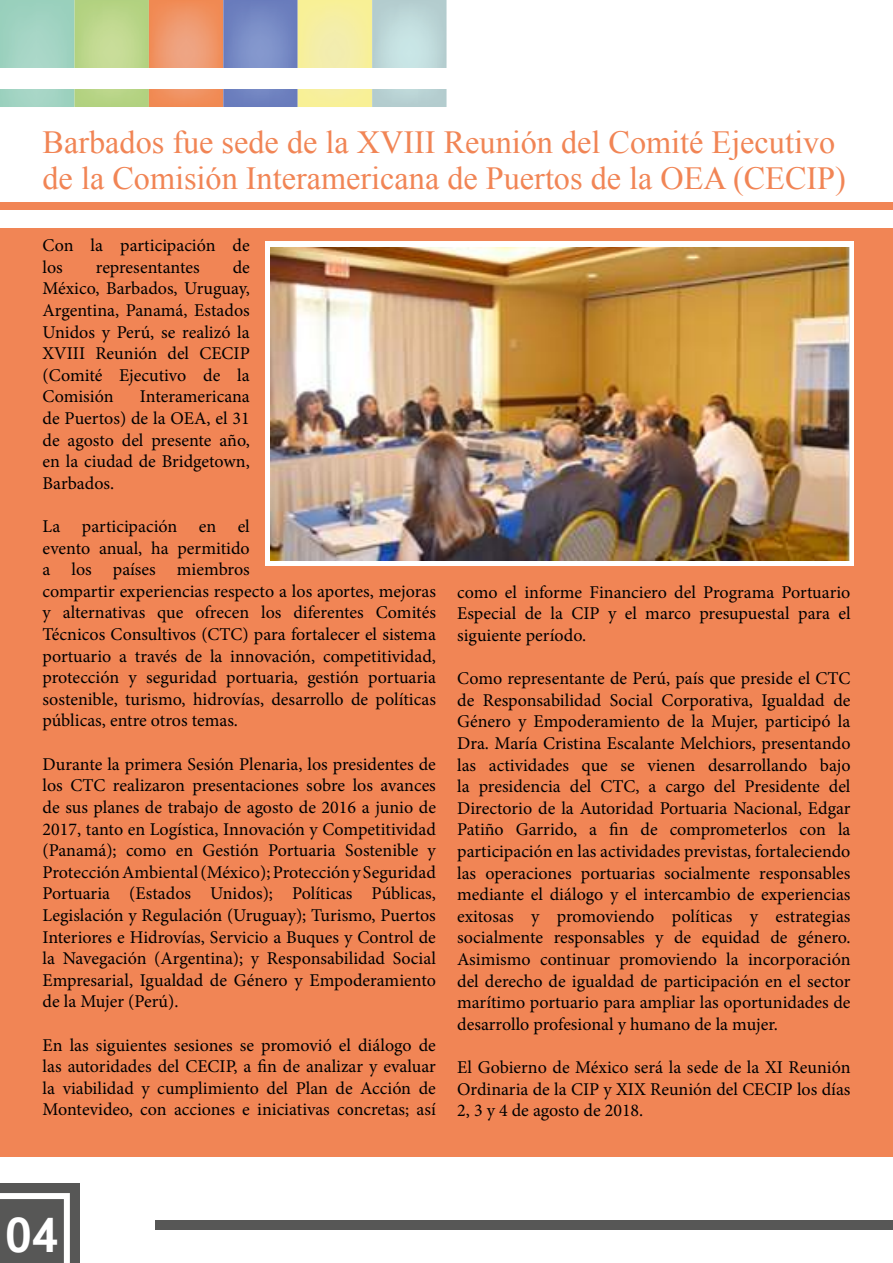
<style>
.page{position:relative;width:893px;height:1263px;background:#fff}
.page>*{position:absolute;margin:0;border:0;box-sizing:border-box;transform-origin:0 0}
.t1{font:700 46.5px "Kartika";color:#fff}
.t2{font:32.25px/36px "Iskoola Pota";color:#f18555}
.t3{font:18px/21.6px "Minion Pro";color:#000;text-align:justify}
</style>
<div class="page">
<img style="left:0;top:0;width:447px;height:107px">
<div style="left:0;top:68px;width:893px;height:20px;background:#fff"></div>
<div style="left:155px;top:1220px;width:738px;height:9px;background:#575756"></div>
<div style="left:0;top:1183px;width:80px;height:80px;background:#575756"></div>
<svg style="left:0;top:1193px;width:70px;height:70px"></svg>
<div style="left:0;top:202px;width:893px;height:7px;background:#f18555"></div>
<div style="left:0;top:229px;width:893px;height:928px;background:#f18555"></div>
<div style="left:265px;top:242px;width:588px;height:324px;background:#fff"></div>
<img style="left:270px;top:247px;width:580px;height:313px">
<h2 class="t2" style="left:43px;top:124px;width:805px">Barbados fue sede de la XVIII Reunión del Comité Ejecutivo de la Comisión Interamericana de Puertos de la OEA (CECIP)</h2>
<p class="t3" style="left:43px;top:235px;width:209px">Con la participación de los</p>
<p class="t3" style="left:43px;top:256px;width:209px;text-indent:190px">de México, Barbados, Uruguay, Argentina, Panamá, Estados Unidos y Perú, se realizó la XVIII Reunión del CECIP (Comité Ejecutivo de la Comisión</p>
<p class="t3" style="left:96px;top:256px;width:105px">representantes</p>
<p class="t3" style="left:43px;top:386px;width:209px;text-indent:97px">Interamericana de Puertos) de la OEA, el 31 de agosto del presente año, en la ciudad de Bridgetown, Barbados.</p>
<p class="t3" style="left:43px;top:516px;width:395px;text-align:left">La participación en el<br>evento anual, ha permitido<br>a los países miembros<br>compartir experiencias respecto a los aportes, mejoras y alternativas que ofrecen los diferentes Comités Técnicos Consultivos (CTC) para fortalecer el sistema portuario a través de la innovación, competitividad, protección y seguridad portuaria, gestión portuaria sostenible, turismo, hidrovías, desarrollo de políticas públicas, entre otros temas.</p>
<p class="t3" style="left:43px;top:753px;width:395px">Durante la primera Sesión Plenaria, los presidentes de los CTC realizaron presentaciones sobre los avances de sus planes de trabajo de agosto de 2016 a junio de 2017, tanto en Logística, Innovación y Competitividad (Panamá); como en Gestión Portuaria Sostenible y Protección Ambiental (México); Protección y Seguridad Portuaria (Estados Unidos); Políticas Públicas, Legislación y Regulación (Uruguay); Turismo, Puertos Interiores e Hidrovías, Servicio a Buques y Control de la Navegación (Argentina); y Responsabilidad Social Empresarial, Igualdad de Género y Empoderamiento de la Mujer (Perú).</p>
<p class="t3" style="left:43px;top:1034px;width:395px">En las siguientes sesiones se promovió el diálogo de las autoridades del CECIP, a fin de analizar y evaluar la viabilidad y cumplimiento del Plan de Acción de Montevideo, con acciones e iniciativas concretas; así</p>
<p class="t3" style="left:457px;top:581px;width:395px">como el informe Financiero del Programa Portuario Especial de la CIP y el marco presupuestal para el siguiente período.</p>
<p class="t3" style="left:457px;top:668px;width:395px">Como representante de Perú, país que preside el CTC de Responsabilidad Social Corporativa, Igualdad de Género y Empoderamiento de la Mujer, participó la Dra. María Cristina Escalante Melchiors, presentando las actividades que se vienen desarrollando bajo la presidencia del CTC, a cargo del Presidente del Directorio de la Autoridad Portuaria Nacional, Edgar Patiño Garrido, a fin de comprometerlos con la participación en las actividades previstas, fortaleciendo las operaciones portuarias socialmente responsables mediante el diálogo y el intercambio de experiencias exitosas y promoviendo políticas y estrategias socialmente responsables y de equidad de género.<br>Asimismo continuar promoviendo la incorporación del derecho de igualdad de participación en el sector marítimo portuario para ampliar las oportunidades de desarrollo profesional y humano de la mujer.</p>
<p class="t3" style="left:457px;top:1056px;width:395px">El Gobierno de México será la sede de la XI Reunión Ordinaria de la CIP y XIX Reunión del CECIP los días 2, 3 y 4 de agosto de 2018.</p>
<h1 class="t1" style="left:5px;top:1206px;width:55px">04</h1>
</div>
